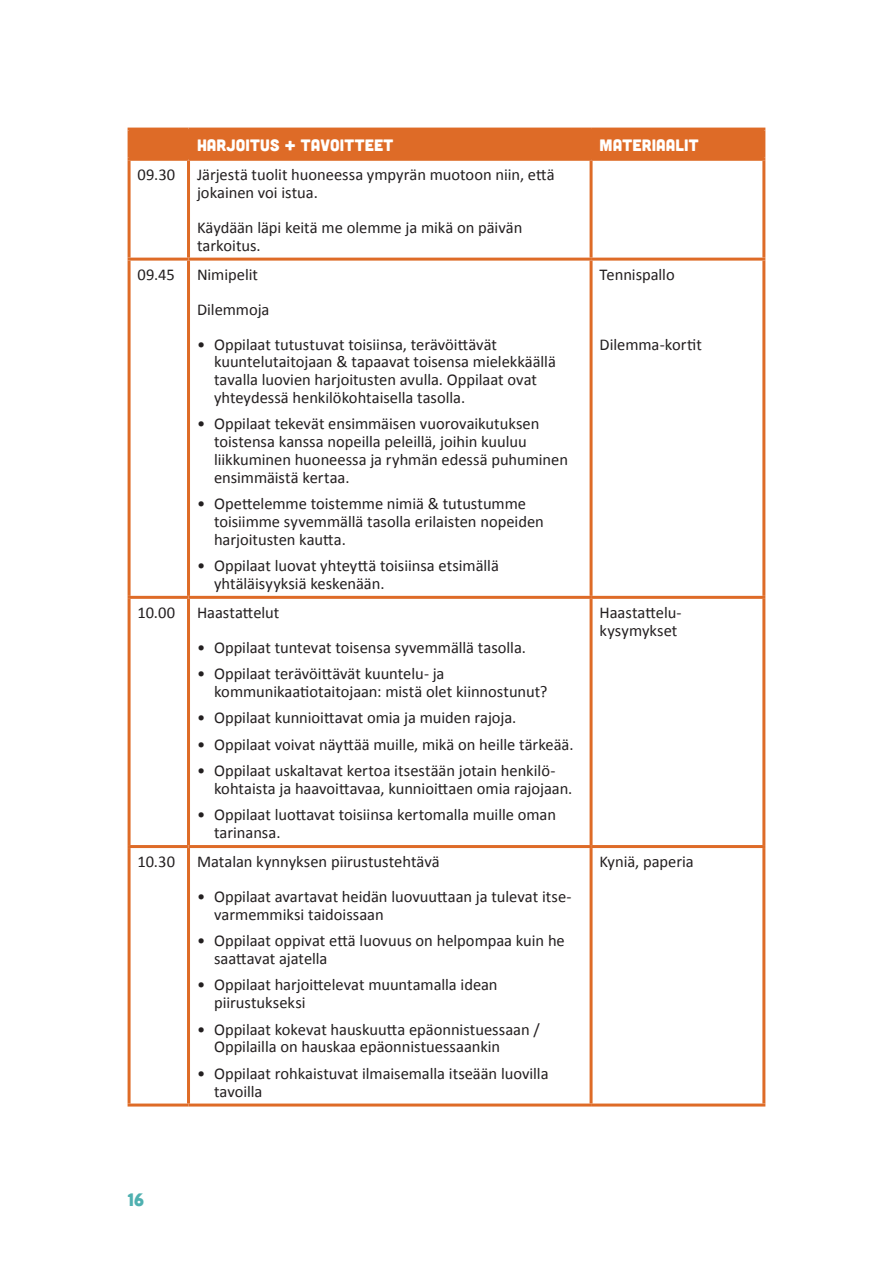
<style>
.page{position:relative;width:893px;height:1263px;background:#fff}
.page>*{position:absolute;margin:0;border:0;box-sizing:border-box;transform-origin:0 0}
.t1{font:18px "Cubano Sharp";color:#4fb0b0}
.t2{font:16.5px/17.9px "Calibri";letter-spacing:-.005em;color:#231f20}
.t3{font:16.5px "Cubano";letter-spacing:.01em;color:#fff}
</style>
<div class="page">
<div style="left:131px;top:131px;width:631px;height:27px;background:#de6b27"></div>
<hr style="left:128px;top:128px;width:61px;height:3px;background:#de6b27">
<hr style="left:128px;top:131px;width:3px;height:27px;background:#de6b27">
<hr style="left:189px;top:128px;width:402px;height:3px;background:#de6b27">
<hr style="left:187px;top:131px;width:3px;height:27px;background:#de6b27">
<hr style="left:591px;top:128px;width:174px;height:3px;background:#de6b27">
<hr style="left:590px;top:131px;width:3px;height:27px;background:#de6b27">
<hr style="left:762px;top:131px;width:3px;height:27px;background:#de6b27">
<hr style="left:128px;top:158px;width:61px;height:3px;background:#de6b27">
<hr style="left:128px;top:161px;width:3px;height:97px;background:#de6b27">
<hr style="left:189px;top:158px;width:402px;height:3px;background:#de6b27">
<hr style="left:187px;top:161px;width:3px;height:97px;background:#de6b27">
<hr style="left:591px;top:158px;width:174px;height:3px;background:#de6b27">
<hr style="left:590px;top:161px;width:3px;height:97px;background:#de6b27">
<hr style="left:762px;top:161px;width:3px;height:97px;background:#de6b27">
<hr style="left:128px;top:258px;width:61px;height:3px;background:#de6b27">
<hr style="left:128px;top:261px;width:3px;height:335px;background:#de6b27">
<hr style="left:189px;top:258px;width:402px;height:3px;background:#de6b27">
<hr style="left:187px;top:261px;width:3px;height:335px;background:#de6b27">
<hr style="left:591px;top:258px;width:174px;height:3px;background:#de6b27">
<hr style="left:590px;top:261px;width:3px;height:335px;background:#de6b27">
<hr style="left:762px;top:261px;width:3px;height:335px;background:#de6b27">
<hr style="left:128px;top:596px;width:61px;height:3px;background:#de6b27">
<hr style="left:128px;top:599px;width:3px;height:246px;background:#de6b27">
<hr style="left:189px;top:596px;width:402px;height:3px;background:#de6b27">
<hr style="left:187px;top:599px;width:3px;height:246px;background:#de6b27">
<hr style="left:591px;top:596px;width:174px;height:3px;background:#de6b27">
<hr style="left:590px;top:599px;width:3px;height:246px;background:#de6b27">
<hr style="left:762px;top:599px;width:3px;height:246px;background:#de6b27">
<hr style="left:128px;top:845px;width:61px;height:3px;background:#de6b27">
<hr style="left:128px;top:848px;width:3px;height:255px;background:#de6b27">
<hr style="left:189px;top:845px;width:402px;height:3px;background:#de6b27">
<hr style="left:187px;top:848px;width:3px;height:255px;background:#de6b27">
<hr style="left:591px;top:845px;width:174px;height:3px;background:#de6b27">
<hr style="left:590px;top:848px;width:3px;height:255px;background:#de6b27">
<hr style="left:762px;top:848px;width:3px;height:255px;background:#de6b27">
<hr style="left:128px;top:1103px;width:61px;height:3px;background:#de6b27">
<hr style="left:189px;top:1103px;width:402px;height:3px;background:#de6b27">
<hr style="left:591px;top:1103px;width:174px;height:3px;background:#de6b27">
<p class="t3" style="left:197px;top:134px;width:198px">HARJOITUS + TAVOITTEET</p>
<p class="t3" style="left:600px;top:134px;width:101px">MATERIAALIT</p>
<p class="t2" style="left:138px;top:165px;width:39px">09.30</p>
<p class="t2" style="left:197px;top:165px;width:359px">Järjestä tuolit huoneessa ympyrän muotoon niin, että jokainen voi istua.</p>
<p class="t2" style="left:197px;top:218px;width:327px">Käydään läpi keitä me olemme ja mikä on päivän tarkoitus.</p>
<p class="t2" style="left:138px;top:265px;width:39px">09.45</p>
<p class="t2" style="left:197px;top:265px;width:63px">Nimipelit</p>
<p class="t2" style="left:197px;top:300px;width:74px">Dilemmoja</p>
<p class="t2" style="left:214px;top:335px;width:343px;text-indent:-17px">• Oppilaat tutustuvat toisiinsa, terävöittävät kuuntelutaitojaan &amp; tapaavat toisensa mielekkäällä tavalla luovien harjoitusten avulla. Oppilaat ovat yhteydessä henkilökohtaisella tasolla.</p>
<p class="t2" style="left:214px;top:414px;width:356px;text-indent:-17px">• Oppilaat tekevät ensimmäisen vuorovaikutuksen toistensa kanssa nopeilla peleillä, joihin kuuluu liikkuminen huoneessa ja ryhmän edessä puhuminen ensimmäistä kertaa.</p>
<p class="t2" style="left:214px;top:494px;width:331px;text-indent:-17px">• Opettelemme toistemme nimiä &amp; tutustumme toisiimme syvemmällä tasolla erilaisten nopeiden harjoitusten kautta.</p>
<p class="t2" style="left:214px;top:556px;width:286px;text-indent:-17px">• Oppilaat luovat yhteyttä toisiinsa etsimällä yhtäläisyyksiä keskenään.</p>
<p class="t2" style="left:138px;top:603px;width:39px">10.00</p>
<p class="t2" style="left:197px;top:603px;width:84px">Haastattelut</p>
<p class="t2" style="left:197px;top:638px;width:330px">• Oppilaat tuntevat toisensa syvemmällä tasolla.</p>
<p class="t2" style="left:214px;top:664px;width:335px;text-indent:-17px">• Oppilaat terävöittävät kuuntelu- ja kommunikaatiotaitojaan: mistä olet kiinnostunut?</p>
<p class="t2" style="left:197px;top:709px;width:321px">• Oppilaat kunnioittavat omia ja muiden rajoja.</p>
<p class="t2" style="left:197px;top:735px;width:378px">• Oppilaat voivat näyttää muille, mikä on heille tärkeää.</p>
<p class="t2" style="left:214px;top:761px;width:360px;text-indent:-17px">• Oppilaat uskaltavat kertoa itsestään jotain henkilö&shy;kohtaista ja haavoittavaa, kunnioittaen omia rajojaan.</p>
<p class="t2" style="left:214px;top:805px;width:344px;text-indent:-17px">• Oppilaat luottavat toisiinsa kertomalla muille oman tarinansa.</p>
<p class="t2" style="left:138px;top:852px;width:39px">10.30</p>
<p class="t2" style="left:197px;top:852px;width:244px">Matalan kynnyksen piirustustehtävä</p>
<p class="t2" style="left:214px;top:887px;width:359px;text-indent:-17px">• Oppilaat avartavat heidän luovuuttaan ja tulevat itse&shy;varmemmiksi taidoissaan</p>
<p class="t2" style="left:214px;top:931px;width:352px;text-indent:-17px">• Oppilaat oppivat että luovuus on helpompaa kuin he saattavat ajatella</p>
<p class="t2" style="left:214px;top:976px;width:285px;text-indent:-17px">• Oppilaat harjoittelevat muuntamalla idean piirustukseksi</p>
<p class="t2" style="left:214px;top:1020px;width:327px;text-indent:-17px">• Oppilaat kokevat hauskuutta epäonnistuessaan /<br>Oppilailla on hauskaa epäonnistuessaankin</p>
<p class="t2" style="left:214px;top:1064px;width:336px;text-indent:-17px">• Oppilaat rohkaistuvat ilmaisemalla itseään luovilla tavoilla</p>
<p class="t2" style="left:600px;top:265px;width:77px">Tennispallo</p>
<p class="t2" style="left:600px;top:335px;width:104px">Dilemma-kortit</p>
<p class="t2" style="left:600px;top:603px;width:84px">Haastattelu&shy;kysymykset</p>
<p class="t2" style="left:600px;top:852px;width:96px">Kyniä, paperia</p>
<p class="t1" style="left:128px;top:1188px;width:18px">16</p>
</div>
